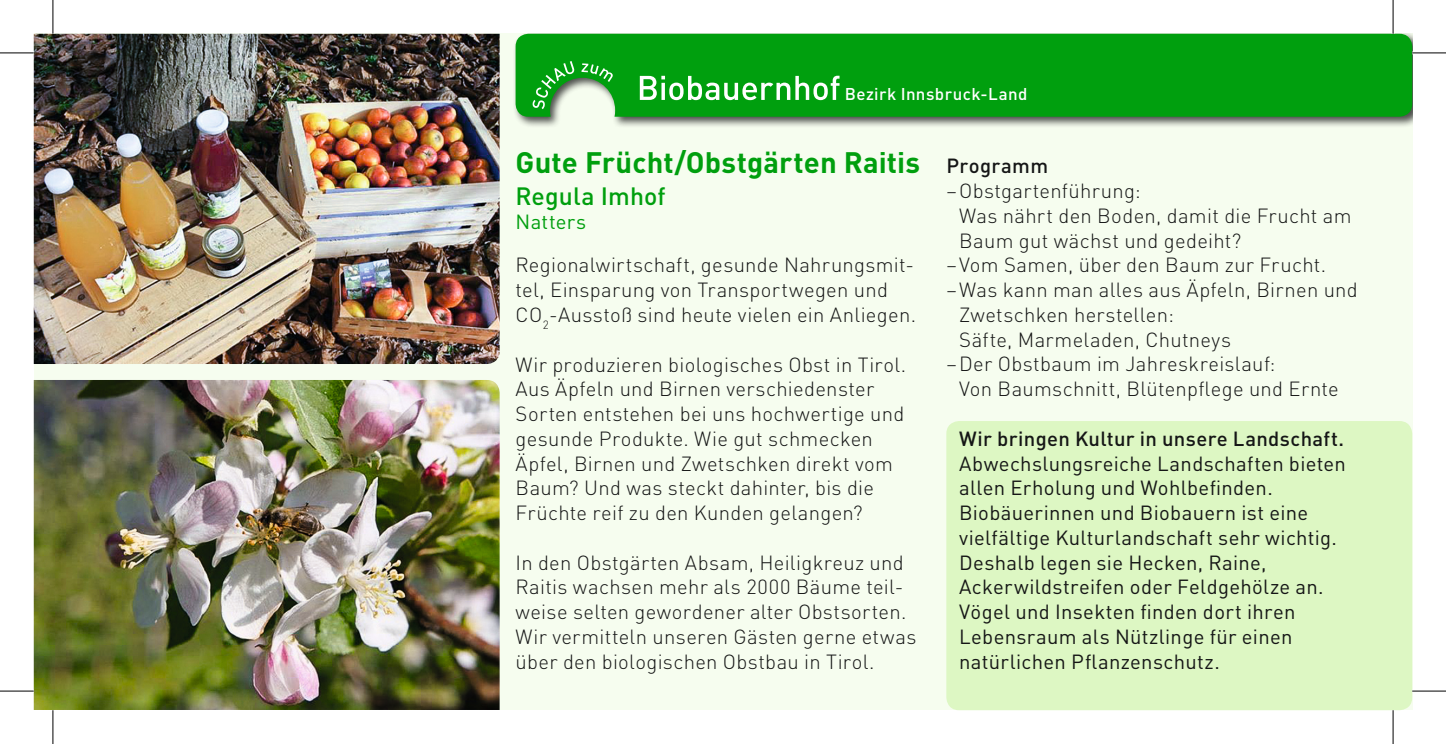
<style>
.page{position:relative;width:1446px;height:744px;background:#fff}
.page>*{position:absolute;margin:0;border:0;box-sizing:border-box;transform-origin:0 0}
.t1{font:700 29.25px "DIN";letter-spacing:.005em;color:#009f0e}
.t2{font:500 24.75px "DIN";letter-spacing:.005em;color:#009f0e}
.t3{font:300 20.25px/24.8px "DIN";letter-spacing:.015em;color:#151616}
.t4{font:20.25px/24.8px "DIN";letter-spacing:.015em;color:#151616}
.t5{font:500 20.25px "DIN";letter-spacing:.015em;color:#151616}
.t6{font:20.25px "DIN";letter-spacing:.015em;color:#009f0e}
.t7{font:500 16.88px "DIN";letter-spacing:.025em;color:#fff}
</style>
<div class="page">
<div style="left:34px;top:34px;width:1377px;height:676px;background:#f6fdef"></div>
<div style="left:513px;top:34px;width:898px;height:94px;background:#151616;opacity:.75"></div>
<div style="left:515px;top:34px;width:896px;height:83px;background:#009f0e"></div>
<svg style="left:639px;top:76px;width:200px;height:24px"></svg>
<svg style="left:532px;top:61px;width:81px;height:48px"></svg>
<div style="left:946px;top:421px;width:465px;height:289px;background:#ddf7c3;border-radius:13px"></div>
<img style="left:34px;top:380px;width:465px;height:330px">
<img style="left:34px;top:34px;width:465px;height:330px">
<hr style="left:0;top:53px;width:34px;height:1px;background:#000">
<hr style="left:1411px;top:53px;width:34px;height:1px;background:#000">
<hr style="left:0;top:690px;width:34px;height:1px;background:#000">
<hr style="left:1411px;top:690px;width:34px;height:1px;background:#000">
<hr style="left:53px;top:0;width:1px;height:34px;background:#000">
<hr style="left:53px;top:710px;width:1px;height:34px;background:#000">
<hr style="left:1392px;top:0;width:1px;height:34px;background:#000">
<hr style="left:1392px;top:710px;width:1px;height:34px;background:#000">
<p class="t7" style="left:844px;top:83px;width:184px">Bezirk Innsbruck-Land</p>
<h1 class="t1" style="left:515px;top:144px;width:406px">Gute Frücht/Obstgärten Raitis</h1>
<p class="t2" style="left:515px;top:180px;width:152px">Regula Imhof</p>
<p class="t6" style="left:515px;top:209px;width:72px">Natters</p>
<p class="t3" style="left:515px;top:252px;width:402px">Regionalwirtschaft, gesunde Nahrungsmit&shy;tel, Einsparung von Transportwegen und<br>CO<sub>2</sub>-Ausstoß sind heute vielen ein Anliegen.</p>
<p class="t3" style="left:515px;top:351px;width:392px">Wir produzieren biologisches Obst in Tirol.<br>Aus Äpfeln und Birnen verschiedenster Sorten entstehen bei uns hochwertige und gesunde Produkte. Wie gut schmecken Äpfel, Birnen und Zwetschken direkt vom Baum? Und was steckt dahinter, bis die Früchte reif zu den Kunden gelangen?</p>
<p class="t3" style="left:515px;top:549px;width:402px">In den Obstgärten Absam, Heiligkreuz und Raitis wachsen mehr als 2000 Bäume teil&shy;weise selten gewordener alter Obstsorten.<br>Wir vermitteln unseren Gästen gerne etwas über den biologischen Obstbau in Tirol.</p>
<p class="t5" style="left:946px;top:153px;width:103px">Programm</p>
<p class="t3" style="left:946px;top:178px;width:196px">–Obstgartenführung:</p>
<p class="t3" style="left:959px;top:203px;width:394px">Was nährt den Boden, damit die Frucht am</p>
<p class="t3" style="left:959px;top:228px;width:284px">Baum gut wächst und gedeiht?</p>
<p class="t3" style="left:946px;top:252px;width:381px">–Vom Samen, über den Baum zur Frucht.</p>
<p class="t3" style="left:946px;top:277px;width:413px">–Was kann man alles aus Äpfeln, Birnen und</p>
<p class="t3" style="left:959px;top:302px;width:216px">Zwetschken herstellen:</p>
<p class="t3" style="left:959px;top:327px;width:273px">Säfte, Marmeladen, Chutneys</p>
<p class="t3" style="left:946px;top:351px;width:330px">–Der Obstbaum im Jahreskreislauf:</p>
<p class="t3" style="left:959px;top:376px;width:381px">Von Baumschnitt, Blütenpflege und Ernte</p>
<p class="t5" style="left:959px;top:425px;width:386px">Wir bringen Kultur in unsere Landschaft.</p>
<p class="t4" style="left:959px;top:450px;width:388px">Abwechslungsreiche Landschaften bieten allen Erholung und Wohlbefinden.<br>Biobäuerinnen und Biobauern ist eine vielfältige Kulturlandschaft sehr wichtig.<br>Deshalb legen sie Hecken, Raine, Ackerwildstreifen oder Feldgehölze an.<br>Vögel und Insekten finden dort ihren Lebensraum als Nützlinge für einen natürlichen Pflanzenschutz.</p>
</div>
